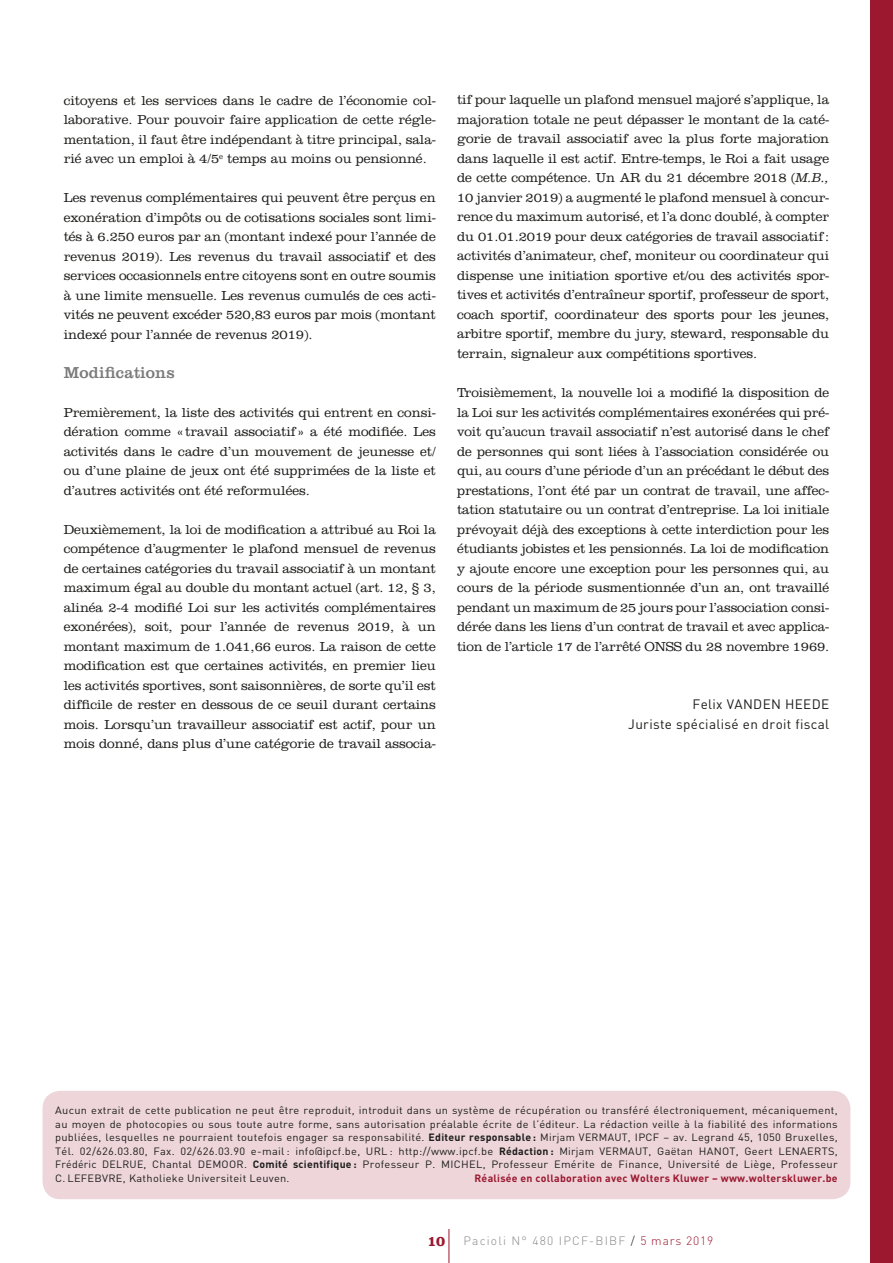
<style>
.page{position:relative;width:893px;height:1263px;background:#fff}
.page>*{position:absolute;margin:0;border:0;box-sizing:border-box;transform-origin:0 0}
.t1{font:16.5px "Clarendon LT Std";letter-spacing:.01em;color:#7c7b7b}
.t2{font:300 13.5px/19.5px "Clarendon LT Std";letter-spacing:-.005em;color:#1d1d1b;text-align:justify}
.t3{font:13.5px/19.5px "DIN";letter-spacing:.025em;color:#1d1d1b;text-align:right}
.t4{font:300 12px "DIN";letter-spacing:.1em;color:#878787}
.t5{font:10.5px/13.5px "DIN";letter-spacing:.025em;color:#1d1d1b;text-align:justify;scale:1.05 1}
.t6{font:700 10.5px "DIN";letter-spacing:.025em;color:#9c182f}
.s1{font-family:"Clarendon Std";font-style:italic}
.s2{font-weight:700}
.s3{font-family:"Clarendon LT Std";font-weight:700;font-size:14.85px;color:#9c182f}
.s4{color:#1d1d1b}
.s5{color:#9c182f}
</style>
<div class="page">
<hr style="left:449px;top:1229px;width:1px;height:34px;background:#9c182f">
<div style="left:870px;top:0;width:23px;height:1263px;background:#9c182f"></div>
<div style="left:43px;top:1091px;width:807px;height:108px;background:#edd5da;border-radius:18px"></div>
<p class="t2" style="left:64px;top:90px;width:374px">citoyens et les services dans le cadre de l’économie col&shy;laborative. Pour pouvoir faire application de cette régle&shy;mentation, il faut être indépendant à titre principal, sala&shy;rié avec un emploi à 4/5<sup>e</sup> temps au moins ou pensionné.</p>
<p class="t2" style="left:64px;top:188px;width:374px">Les revenus complémentaires qui peuvent être perçus en exonération d’impôts ou de cotisations sociales sont limi&shy;tés à 6.250 euros par an (montant indexé pour l’année de revenus 2019). Les revenus du travail associatif et des services occasionnels entre citoyens sont en outre soumis à une limite mensuelle. Les revenus cumulés de ces acti&shy;vités ne peuvent excéder 520,83 euros par mois (montant indexé pour l’année de revenus 2019).</p>
<p class="t1" style="left:64px;top:362px;width:112px">Modifications</p>
<p class="t2" style="left:64px;top:402px;width:374px">Premièrement, la liste des activités qui entrent en consi&shy;dération comme «travail associatif» a été modifiée. Les activités dans le cadre d’un mouvement de jeunesse et/ ou d’une plaine de jeux ont été supprimées de la liste et d’autres activités ont été reformulées.</p>
<p class="t2" style="left:64px;top:519px;width:374px">Deuxièmement, la loi de modification a attribué au Roi la compétence d’augmenter le plafond mensuel de revenus de certaines catégories du travail associatif à un montant maximum égal au double du montant actuel (art. 12, § 3, alinéa 2-4 modifié Loi sur les activités complémentaires exonérées), soit, pour l’année de revenus 2019, à un montant maximum de 1.041,66 euros. La raison de cette modification est que certaines activités, en premier lieu les activités sportives, sont saisonnières, de sorte qu’il est difficile de rester en dessous de ce seuil durant certains mois. Lorsqu’un travailleur associatif est actif, pour un mois donné, dans plus d’une catégorie de travail associa-</p>
<p class="t2" style="left:457px;top:90px;width:374px">tif pour laquelle un plafond mensuel majoré s’applique, la majoration totale ne peut dépasser le montant de la caté&shy;gorie de travail associatif avec la plus forte majoration dans laquelle il est actif. Entre-temps, le Roi a fait usage de cette compétence. Un AR du 21 décembre 2018 (<span class="s1">M.B., </span>10 janvier 2019) a augmenté le plafond mensuel à concur&shy;rence du maximum autorisé, et l’a donc doublé, à compter du 01.01.2019 pour deux catégories de travail associatif: activités d’animateur, chef, moniteur ou coordinateur qui dispense une initiation sportive et/ou des activités spor&shy;tives et activités d’entraîneur sportif, professeur de sport, coach sportif, coordinateur des sports pour les jeunes, arbitre sportif, membre du jury, steward, responsable du terrain, signaleur aux compétitions sportives.</p>
<p class="t2" style="left:457px;top:383px;width:374px">Troisièmement, la nouvelle loi a modifié la disposition de la Loi sur les activités complémentaires exonérées qui pré&shy;voit qu’aucun travail associatif n’est autorisé dans le chef de personnes qui sont liées à l’association considérée ou qui, au cours d’une période d’un an précédant le début des prestations, l’ont été par un contrat de travail, une affec&shy;tation statutaire ou un contrat d’entreprise. La loi initiale prévoyait déjà des exceptions à cette interdiction pour les étudiants jobistes et les pensionnés. La loi de modification y ajoute encore une exception pour les personnes qui, au cours de la période susmentionnée d’un an, ont travaillé pendant un maximum de 25 jours pour l’association consi&shy;dérée dans les liens d’un contrat de travail et avec applica&shy;tion de l’article 17 de l’arrêté ONSS du 28 novembre 1969.</p>
<p class="t3" style="left:628px;top:694px;width:202px">Felix VANDEN HEEDE<br>Juriste spécialisé en droit fiscal</p>
<p class="t5" style="left:55px;top:1103px;width:747px">Aucun extrait de cette publication ne peut être reproduit, introduit dans un système de récupération ou transféré électroniquement, mécaniquement, au moyen de photocopies ou sous toute autre forme, sans autorisation préalable écrite de l’éditeur. La rédaction veille à la fiabilité des informations publiées, lesquelles ne pourraient toutefois engager sa responsabilité. <span class="s2">Editeur responsable :</span> Mirjam VERMAUT, IPCF – av. Legrand 45, 1050 Bruxelles, Tél. 02/626.03.80, Fax. 02/626.03.90 e-mail : info@ipcf.be, URL : http://www.ipcf.be <span class="s2">Rédaction :</span> Mirjam VERMAUT, Gaëtan HANOT, Geert LENAERTS, Frédéric DELRUE, Chantal DEMOOR. <span class="s2">Comité scientifique :</span> Professeur P. MICHEL, Professeur Emérite de Finance, Université de Liège, Professeur C. LEFEBVRE, Katholieke Universiteit Leuven.</p>
<p class="t6" style="left:474px;top:1171px;width:365px">Réalisée en collaboration avec Wolters Kluwer – www.wolterskluwer.be</p>
<p class="t4" style="left:427px;top:1233px;width:288px"><span class="s3">10</span> Pacioli N° 480 IPCF-BIBF <span class="s4">/</span> <span class="s5">5 mars 2019</span></p>
</div>
